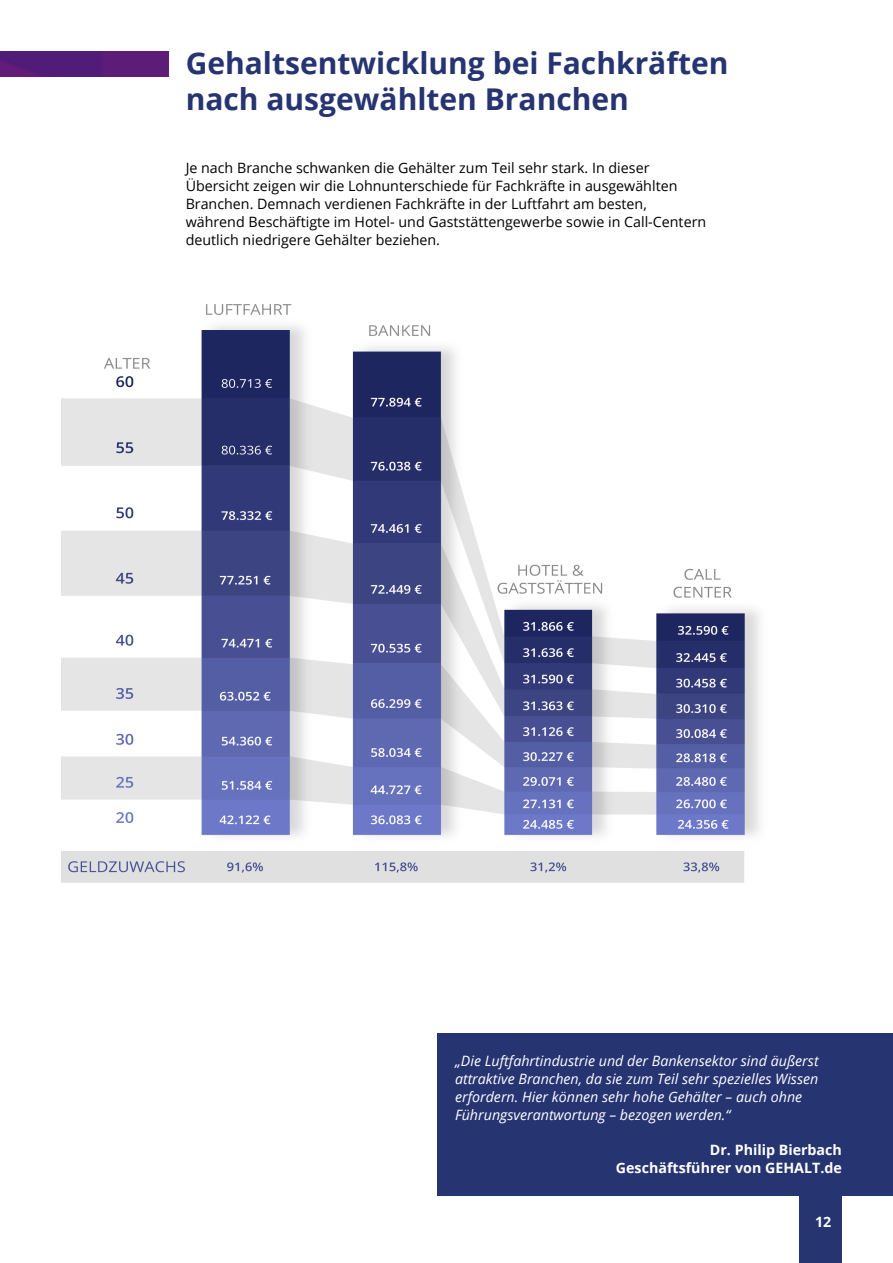
<style>
.page{position:relative;width:893px;height:1263px;background:#fff}
.page>*{position:absolute;margin:0;border:0;box-sizing:border-box;transform-origin:0 0}
.t1{font:700 30px "Open Sans";color:#263472}
.t2{font:14.25px/18px "Open Sans";color:#000001}
.t3{font:italic 14.25px/18px "Open Sans";color:#fff}
.t4{font:700 14.25px "Open Sans";color:#fff}
</style>
<div class="page">
<div style="left:799px;top:1196px;width:43px;height:67px;background:#263472"></div>
<img style="left:0;top:51px;width:169px;height:26px">
<div style="left:438px;top:1033px;width:455px;height:163px;background:#263472"></div>
<img style="left:62px;top:304px;width:698px;height:579px">
<p class="t1" style="left:186px;top:42px;width:544px">Gehaltsentwicklung bei Fachkräften</p>
<p class="t1" style="left:186px;top:78px;width:445px">nach ausgewählten Branchen</p>
<p class="t2" style="left:186px;top:158px;width:522px">Je nach Branche schwanken die Gehälter zum Teil sehr stark. In dieser Übersicht zeigen wir die Lohnunterschiede für Fachkräfte in ausgewählten Branchen. Demnach verdienen Fachkräfte in der Luftfahrt am besten, während Beschäftigte im Hotel- und Gaststättengewerbe sowie in Call-Centern deutlich niedrigere Gehälter beziehen.</p>
<p class="t3" style="left:455px;top:1051px;width:365px">„Die Luftfahrtindustrie und der Bankensektor sind äußerst attraktive Branchen, da sie zum Teil sehr spezielles Wissen erfordern. Hier können sehr hohe Gehälter – auch ohne Führungsverantwortung – bezogen werden.“</p>
<p class="t4" style="left:710px;top:1139px;width:133px">Dr. Philip Bierbach</p>
<p class="t4" style="left:616px;top:1157px;width:228px">Geschäftsführer von GEHALT.de</p>
<p class="t4" style="left:815px;top:1212px;width:18px">12</p>
</div>
